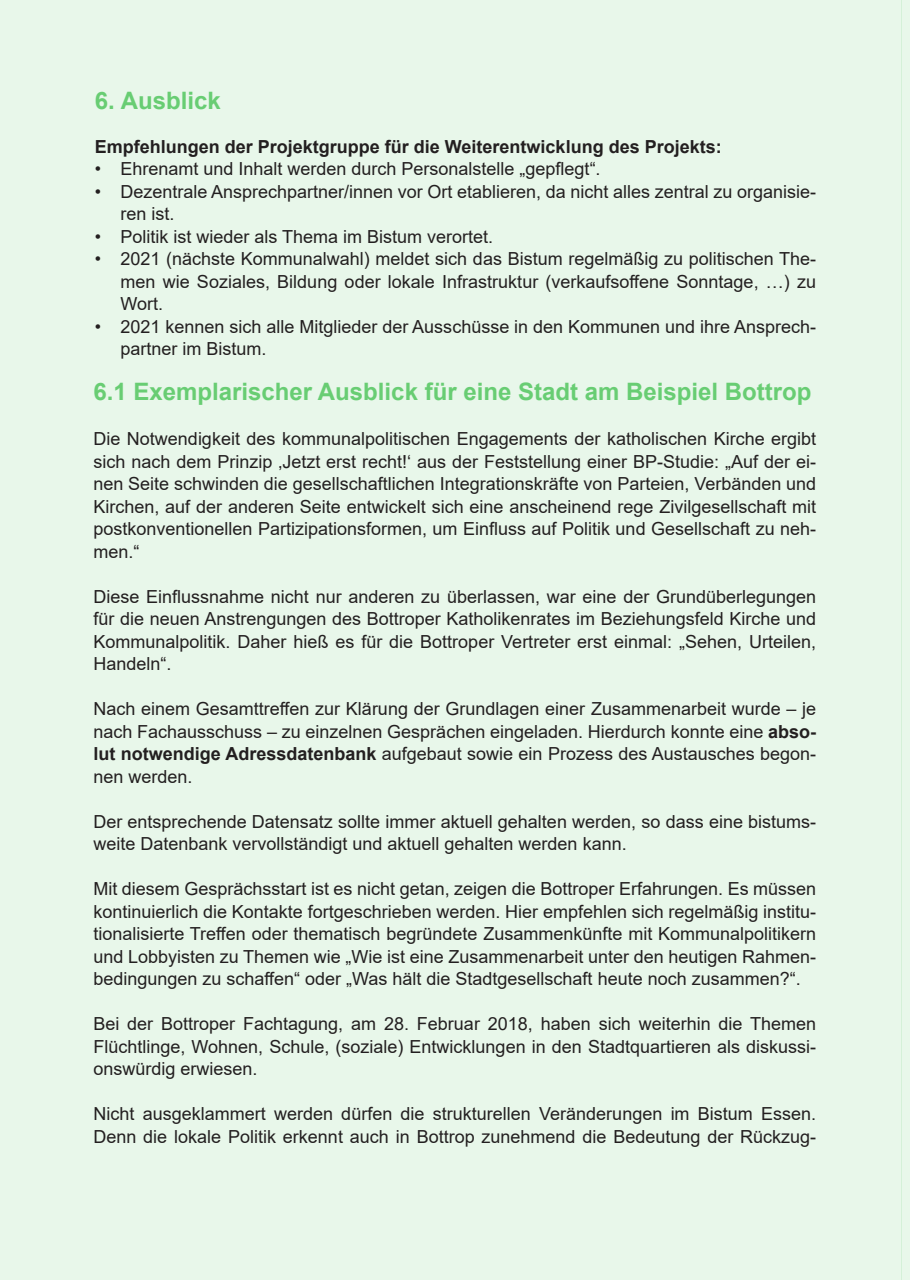
<style>
.page{position:relative;width:910px;height:1280px;background:#fff}
.page>*{position:absolute;margin:0;border:0;box-sizing:border-box;transform-origin:0 0}
.t1{font:700 24px "Arial";color:#68cd73}
.t2{font:18px/22.5px "Arial";color:#231f20;text-align:justify}
.t3{font:700 18px "Arial";color:#231f20}
.s1{font-weight:700}
</style>
<div class="page">
<div style="left:0;top:0;width:901px;height:1280px;background:#e8f7ea"></div>
<svg style="left:901px;top:0;width:9px;height:1280px;background:#e5f6e8"></svg>
<p class="t1" style="left:95px;top:83px;width:127px">6. Ausblick</p>
<p class="t3" style="left:95px;top:134px;width:628px">Empfehlungen der Projektgruppe für die Weiterentwicklung des Projekts:</p>
<p class="t2" style="left:95px;top:158px;width:507px">• Ehrenamt und Inhalt werden durch Personalstelle „gepflegt“.</p>
<p class="t2" style="left:120px;top:180px;width:697px;text-indent:-25px">• Dezentrale Ansprechpartner/innen vor Ort etablieren, da nicht alles zentral zu organisie&shy;ren ist.</p>
<p class="t2" style="left:95px;top:225px;width:400px">• Politik ist wieder als Thema im Bistum verortet.</p>
<p class="t2" style="left:120px;top:248px;width:697px;text-indent:-25px">• 2021 (nächste Kommunalwahl) meldet sich das Bistum regelmäßig zu politischen The&shy;men wie Soziales, Bildung oder lokale Infrastruktur (verkaufsoffene Sonntage, …) zu Wort.</p>
<p class="t2" style="left:120px;top:315px;width:697px;text-indent:-25px">• 2021 kennen sich alle Mitglieder der Ausschüsse in den Kommunen und ihre Ansprech&shy;partner im Bistum.</p>
<p class="t1" style="left:93px;top:375px;width:720px">6.1 Exemplarischer Ausblick für eine Stadt am Beispiel Bottrop</p>
<p class="t2" style="left:93px;top:428px;width:724px">Die Notwendigkeit des kommunalpolitischen Engagements der katholischen Kirche ergibt sich nach dem Prinzip ‚Jetzt erst recht!‘ aus der Feststellung einer BP-Studie: „Auf der ei&shy;nen Seite schwinden die gesellschaftlichen Integrationskräfte von Parteien, Verbänden und Kirchen, auf der anderen Seite entwickelt sich eine anscheinend rege Zivilgesellschaft mit postkonventionellen Partizipationsformen, um Einfluss auf Politik und Gesellschaft zu neh&shy;men.“</p>
<p class="t2" style="left:93px;top:585px;width:724px">Diese Einflussnahme nicht nur anderen zu überlassen, war eine der Grundüberlegungen für die neuen Anstrengungen des Bottroper Katholikenrates im Beziehungsfeld Kirche und Kommunalpolitik. Daher hieß es für die Bottroper Vertreter erst einmal: „Sehen, Urteilen, Handeln“.</p>
<p class="t2" style="left:93px;top:698px;width:724px">Nach einem Gesamttreffen zur Klärung der Grundlagen einer Zusammenarbeit wurde – je nach Fachausschuss – zu einzelnen Gesprächen eingeladen. Hierdurch konnte eine <span class="s1">abso&shy;lut notwendige Adressdatenbank</span> aufgebaut sowie ein Prozess des Austausches begon&shy;nen werden.</p>
<p class="t2" style="left:93px;top:810px;width:724px">Der entsprechende Datensatz sollte immer aktuell gehalten werden, so dass eine bistums&shy;weite Datenbank vervollständigt und aktuell gehalten werden kann.</p>
<p class="t2" style="left:93px;top:878px;width:724px">Mit diesem Gesprächsstart ist es nicht getan, zeigen die Bottroper Erfahrungen. Es müssen kontinuierlich die Kontakte fortgeschrieben werden. Hier empfehlen sich regelmäßig institu&shy;tionalisierte Treffen oder thematisch begründete Zusammenkünfte mit Kommunalpolitikern und Lobbyisten zu Themen wie „Wie ist eine Zusammenarbeit unter den heutigen Rahmen&shy;bedingungen zu schaffen“ oder „Was hält die Stadtgesellschaft heute noch zusammen?“.</p>
<p class="t2" style="left:93px;top:1013px;width:724px">Bei der Bottroper Fachtagung, am 28. Februar 2018, haben sich weiterhin die Themen Flüchtlinge, Wohnen, Schule, (soziale) Entwicklungen in den Stadtquartieren als diskussi&shy;onswürdig erwiesen.</p>
<p class="t2" style="left:93px;top:1103px;width:724px">Nicht ausgeklammert werden dürfen die strukturellen Veränderungen im Bistum Essen.<br>Denn die lokale Politik erkennt auch in Bottrop zunehmend die Bedeutung der Rückzug-</p>
</div>
